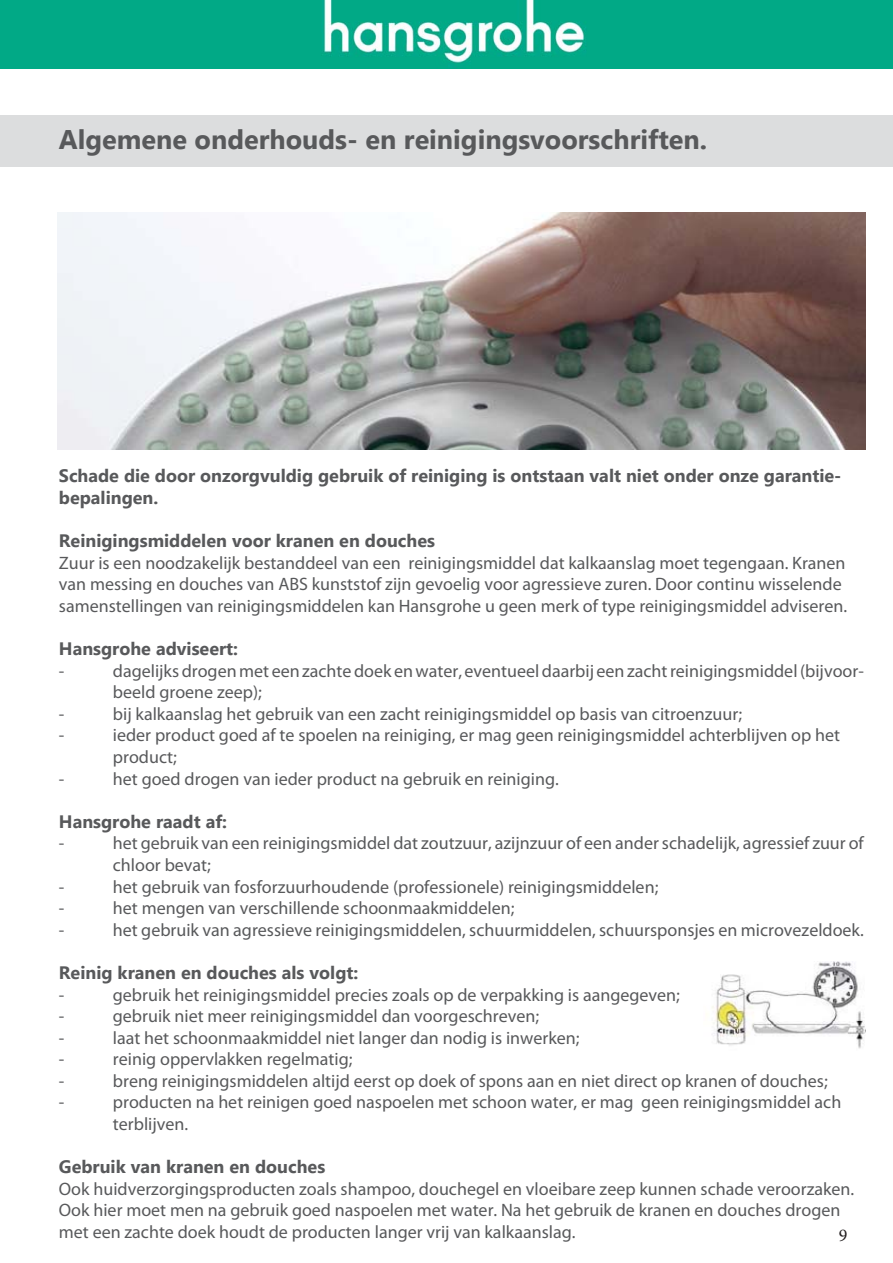
<style>
.page{position:relative;width:893px;height:1263px;background:#fff}
.page>*{position:absolute;margin:0;border:0;box-sizing:border-box;transform-origin:0 0}
.t1{font:700 27px "Segoe UI";color:#58595b}
.t2{font:18px/21.6px "Myriad Pro";color:#58595b}
.t3{font:700 18px/21.6px "Segoe UI";color:#58595b}
.t4{font:18px "Minion Pro";color:#231f20}
</style>
<div class="page">
<div style="left:0;top:115px;width:892px;height:51px;background:#dcddde"></div>
<img style="left:0;top:0;width:892px;height:68px">
<img style="left:57px;top:213px;width:808px;height:237px">
<img style="left:712px;top:962px;width:153px;height:87px">
<h1 class="t1" style="left:59px;top:120px;width:649px">Algemene onderhouds- en reinigingsvoorschriften.</h1>
<p class="t3" style="left:59px;top:464px;width:784px">Schade die door onzorgvuldig gebruik of reiniging is ontstaan valt niet onder onze garantie&shy;bepalingen.</p>
<p class="t3" style="left:59px;top:529px;width:377px">Reinigingsmiddelen voor kranen en douches</p>
<p class="t2" style="left:59px;top:553px;width:789px">Zuur is een noodzakelijk bestanddeel van een reinigingsmiddel dat kalkaanslag moet tegengaan. Kranen van messing en douches van ABS kunststof zijn gevoelig voor agressieve zuren. Door continu wisselende samenstellingen van reinigingsmiddelen kan Hansgrohe u geen merk of type reinigingsmiddel adviseren.</p>
<p class="t3" style="left:59px;top:637px;width:181px">Hansgrohe adviseert:</p>
<p class="t2" style="left:59px;top:661px;width:7px">-</p>
<p class="t2" style="left:113px;top:661px;width:752px">dagelijks drogen met een zachte doek en water, eventueel daarbij een zacht reinigingsmiddel (bijvoor&shy;beeld groene zeep);</p>
<p class="t2" style="left:59px;top:704px;width:7px">-</p>
<p class="t2" style="left:113px;top:704px;width:630px">bij kalkaanslag het gebruik van een zacht reinigingsmiddel op basis van citroenzuur;</p>
<p class="t2" style="left:59px;top:726px;width:7px">-</p>
<p class="t2" style="left:113px;top:726px;width:728px">ieder product goed af te spoelen na reiniging, er mag geen reinigingsmiddel achterblijven op het product;</p>
<p class="t2" style="left:59px;top:769px;width:7px">-</p>
<p class="t2" style="left:113px;top:769px;width:447px">het goed drogen van ieder product na gebruik en reiniging.</p>
<p class="t3" style="left:59px;top:810px;width:170px">Hansgrohe raadt af:</p>
<p class="t2" style="left:59px;top:834px;width:7px">-</p>
<p class="t2" style="left:113px;top:834px;width:752px">het gebruik van een reinigingsmiddel dat zoutzuur, azijnzuur of een ander schadelijk, agressief zuur of chloor bevat;</p>
<p class="t2" style="left:59px;top:877px;width:7px">-</p>
<p class="t2" style="left:113px;top:877px;width:547px">het gebruik van fosforzuurhoudende (professionele) reinigingsmiddelen;</p>
<p class="t2" style="left:59px;top:898px;width:7px">-</p>
<p class="t2" style="left:113px;top:898px;width:403px">het mengen van verschillende schoonmaakmiddelen;</p>
<p class="t2" style="left:59px;top:920px;width:7px">-</p>
<p class="t2" style="left:113px;top:920px;width:752px">het gebruik van agressieve reinigingsmiddelen, schuurmiddelen, schuursponsjes en microvezeldoek.</p>
<p class="t3" style="left:59px;top:961px;width:301px">Reinig kranen en douches als volgt:</p>
<p class="t2" style="left:59px;top:985px;width:7px">-</p>
<p class="t2" style="left:113px;top:985px;width:568px">gebruik het reinigingsmiddel precies zoals op de verpakking is aangegeven;</p>
<p class="t2" style="left:59px;top:1006px;width:7px">-</p>
<p class="t2" style="left:113px;top:1006px;width:428px">gebruik niet meer reinigingsmiddel dan voorgeschreven;</p>
<p class="t2" style="left:59px;top:1028px;width:7px">-</p>
<p class="t2" style="left:113px;top:1028px;width:468px">laat het schoonmaakmiddel niet langer dan nodig is inwerken;</p>
<p class="t2" style="left:59px;top:1050px;width:7px">-</p>
<p class="t2" style="left:113px;top:1050px;width:241px">reinig oppervlakken regelmatig;</p>
<p class="t2" style="left:59px;top:1071px;width:7px">-</p>
<p class="t2" style="left:113px;top:1071px;width:716px">breng reinigingsmiddelen altijd eerst op doek of spons aan en niet direct op kranen of douches;</p>
<p class="t2" style="left:59px;top:1093px;width:7px">-</p>
<p class="t2" style="left:113px;top:1093px;width:730px">producten na het reinigen goed naspoelen met schoon water, er mag geen reinigingsmiddel ach terblijven.</p>
<p class="t3" style="left:59px;top:1155px;width:268px">Gebruik van kranen en douches</p>
<p class="t2" style="left:59px;top:1179px;width:796px">Ook huidverzorgingsproducten zoals shampoo, douchegel en vloeibare zeep kunnen schade veroorzaken.<br>Ook hier moet men na gebruik goed naspoelen met water. Na het gebruik de kranen en douches drogen met een zachte doek houdt de producten langer vrij van kalkaanslag.</p>
<p class="t4" style="left:838px;top:1224px;width:10px">9</p>
</div>
